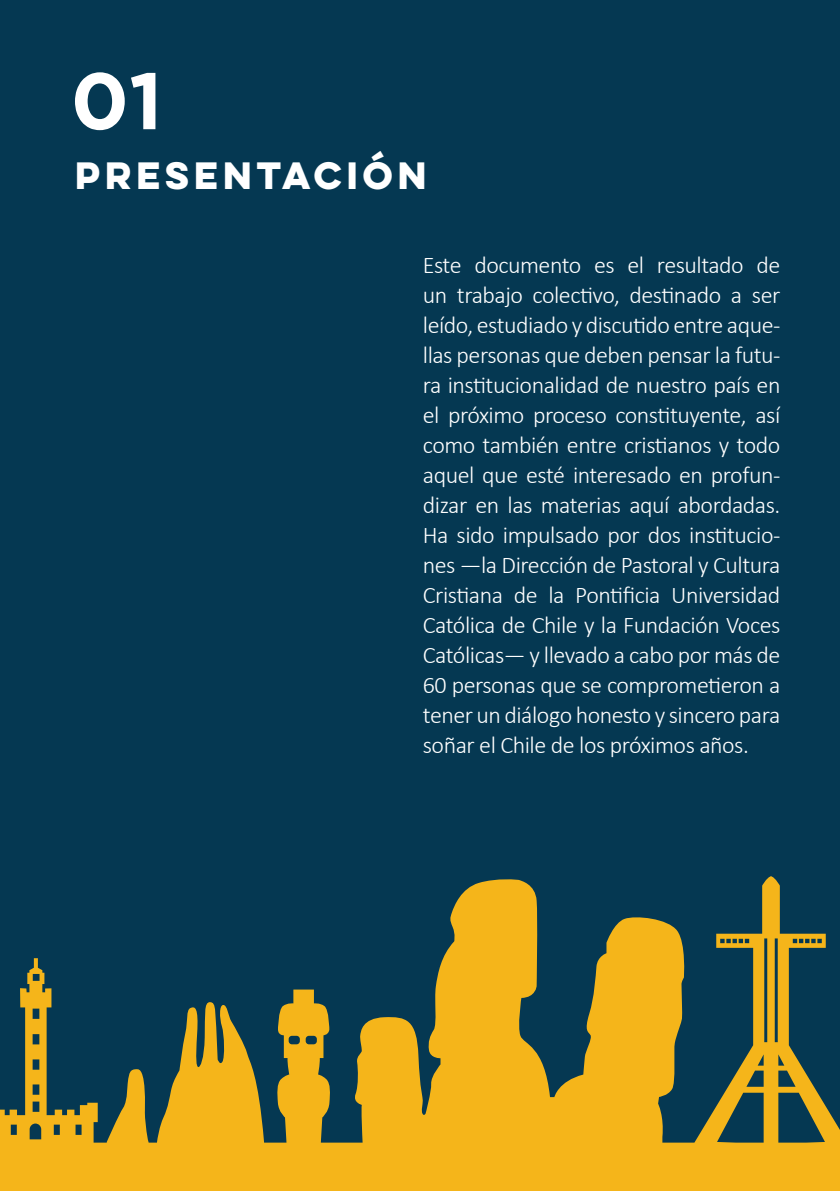
<style>
.page{position:relative;width:840px;height:1191px;background:#fff}
.page>*{position:absolute;margin:0;border:0;box-sizing:border-box;transform-origin:0 0}
.t1{font:700 79.8px "Gotham";color:#fff}
.t2{font:700 34px "Lulo Clean W01 One";letter-spacing:-.08em;color:#fff}
.t3{font:300 24px/30px "Calibri";letter-spacing:-.02em;color:#fff;text-align:justify}
</style>
<div class="page">
<div style="left:0;top:0;width:839px;height:1191px;background:#053852"></div>
<svg style="left:0;top:876px;width:839px;height:315px"></svg>
<h1 class="t1" style="left:71px;top:55px;width:94px">01</h1>
<h2 class="t2" style="left:75px;top:151px;width:360px">PRESENTACIÓN</h2>
<p class="t3" style="left:422px;top:249px;width:359px">Este documento es el resultado de un trabajo colectivo, destinado a ser leído, estudiado y discutido entre aque&shy;llas personas que deben pensar la futu&shy;ra institucionalidad de nuestro país en el próximo proceso constituyente, así como también entre cristianos y todo aquel que esté interesado en profun&shy;dizar en las materias aquí abordadas.<br>Ha sido impulsado por dos institucio&shy;nes —la Dirección de Pastoral y Cultura Cristiana de la Pontificia Universidad Católica de Chile y la Fundación Voces Católicas— y llevado a cabo por más de 60 personas que se comprometieron a tener un diálogo honesto y sincero para soñar el Chile de los próximos años.</p>
</div>
